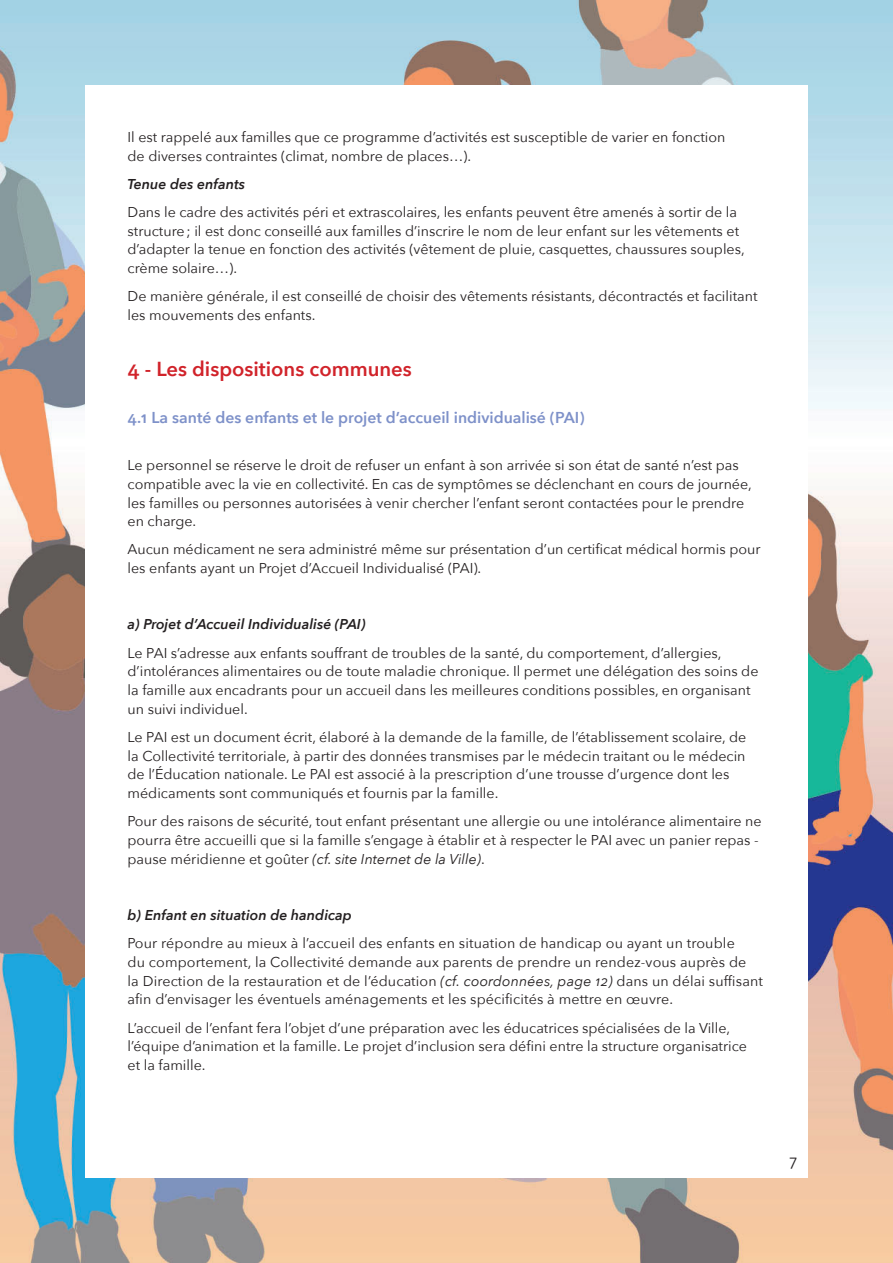
<style>
.page{position:relative;width:893px;height:1263px;background:#fff}
.page>*{position:absolute;margin:0;border:0;box-sizing:border-box;transform-origin:0 0}
.t1{font:600 20.25px "Avenir Next";color:#d1232a}
.t2{font:600 15.75px "Avenir Next";color:#7e91c9}
.t3{font:15.75px "Avenir Next";color:#231f20}
.t4{font:14.25px/18.8px "Avenir Next";color:#231f20}
.t5{font:italic 600 14.25px "Avenir Next";color:#231f20}
.s1{font-style:italic}
</style>
<div class="page">
<img style="left:0;top:0;width:893px;height:1263px">
<div style="left:85px;top:85px;width:723px;height:1093px;background:#fff"></div>
<p class="t4" style="left:128px;top:127px;width:599px">Il est rappelé aux familles que ce programme d’activités est susceptible de varier en fonction de diverses contraintes (climat, nombre de places…).</p>
<p class="t5" style="left:128px;top:172px;width:119px">Tenue des enfants</p>
<p class="t4" style="left:128px;top:202px;width:619px">Dans le cadre des activités péri et extrascolaires, les enfants peuvent être amenés à sortir de la structure; il est donc conseillé aux familles d’inscrire le nom de leur enfant sur les vêtements et d’adapter la tenue en fonction des activités (vêtement de pluie, casquettes, chaussures souples, crème solaire…).</p>
<p class="t4" style="left:128px;top:286px;width:631px">De manière générale, il est conseillé de choisir des vêtements résistants, décontractés et facilitant les mouvements des enfants.</p>
<h1 class="t1" style="left:128px;top:352px;width:286px">4 - Les dispositions communes</h1>
<p class="t2" style="left:128px;top:404px;width:458px">4.1 La santé des enfants et le projet d’accueil individualisé (PAI)</p>
<p class="t4" style="left:128px;top:455px;width:626px">Le personnel se réserve le droit de refuser un enfant à son arrivée si son état de santé n’est pas compatible avec la vie en collectivité. En cas de symptômes se déclenchant en cours de journée, les familles ou personnes autorisées à venir chercher l’enfant seront contactées pour le prendre en charge.</p>
<p class="t4" style="left:128px;top:539px;width:634px">Aucun médicament ne sera administré même sur présentation d’un certificat médical hormis pour les enfants ayant un Projet d’Accueil Individualisé (PAI).</p>
<p class="t5" style="left:128px;top:612px;width:240px">a) Projet d’Accueil Individualisé (PAI)</p>
<p class="t4" style="left:128px;top:643px;width:632px">Le PAI s’adresse aux enfants souffrant de troubles de la santé, du comportement, d’allergies, d’intolérances alimentaires ou de toute maladie chronique. Il permet une délégation des soins de la famille aux encadrants pour un accueil dans les meilleures conditions possibles, en organisant un suivi individuel.</p>
<p class="t4" style="left:128px;top:727px;width:620px">Le PAI est un document écrit, élaboré à la demande de la famille, de l’établissement scolaire, de la Collectivité territoriale, à partir des données transmises par le médecin traitant ou le médecin de l’Éducation nationale. Le PAI est associé à la prescription d’une trousse d’urgence dont les médicaments sont communiqués et fournis par la famille.</p>
<p class="t4" style="left:128px;top:811px;width:635px">Pour des raisons de sécurité, tout enfant présentant une allergie ou une intolérance alimentaire ne pourra être accueilli que si la famille s’engage à établir et à respecter le PAI avec un panier repas - pause méridienne et goûter <span class="s1">(cf. site Internet de la Ville)</span>.</p>
<p class="t5" style="left:128px;top:903px;width:226px">b) Enfant en situation de handicap</p>
<p class="t4" style="left:128px;top:933px;width:637px">Pour répondre au mieux à l’accueil des enfants en situation de handicap ou ayant un trouble<br>du comportement, la Collectivité demande aux parents de prendre un rendez-vous auprès de<br>la Direction de la restauration et de l’éducation <span class="s1">(cf. coordonnées, page 12)</span> dans un délai suffisant afin d’envisager les éventuels aménagements et les spécificités à mettre en œuvre.</p>
<p class="t4" style="left:128px;top:1018px;width:621px">L’accueil de l’enfant fera l’objet d’une préparation avec les éducatrices spécialisées de la Ville, l’équipe d’animation et la famille. Le projet d’inclusion sera défini entre la structure organisatrice et la famille.</p>
<p class="t3" style="left:789px;top:1148px;width:10px">7</p>
</div>
